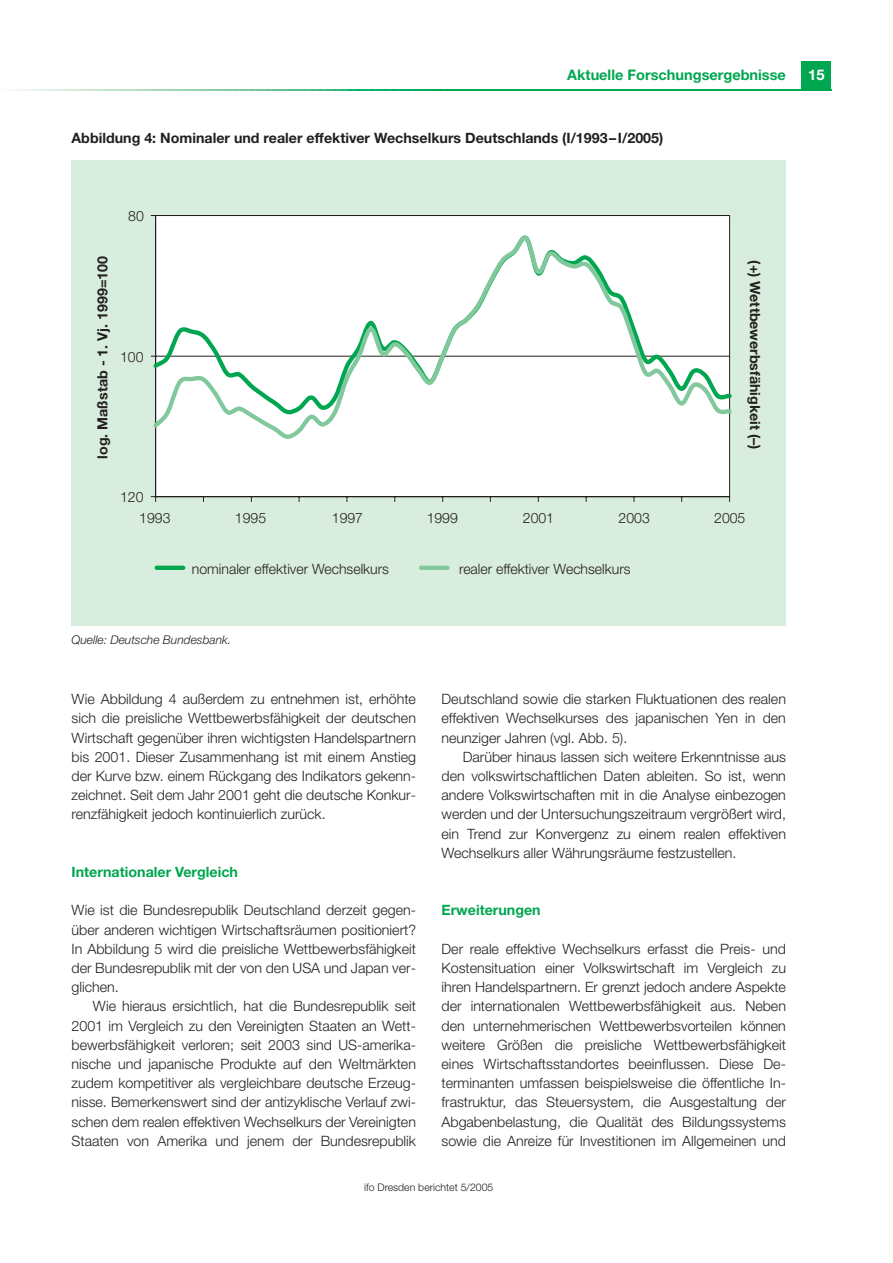
<style>
.page{position:relative;width:893px;height:1263px;background:#fff}
.page>*{position:absolute;margin:0;border:0;box-sizing:border-box;transform-origin:0 0}
.t1{font:700 14.7px "Helvetica Neue";color:#fff}
.t2{font:700 14.55px "Helvetica Neue";color:#00a650}
.t3{font:300 14.25px/19.2px "Helvetica Neue";color:#231f20;text-align:justify}
.t4{font:700 14.25px "Helvetica Neue";color:#231f20}
.t5{font:700 14.25px "Helvetica Neue";color:#00a650}
.t6{font:700 14.1px "Helvetica Neue";color:#231f20}
.t7{font:italic 300 12px "Helvetica Neue";color:#231f20}
.t8{font:300 10.5px "Helvetica Neue";color:#231f20}
</style>
<div class="page">
<svg style="left:12px;top:61px;width:820px;height:565px"></svg>
<p class="t2" style="left:567px;top:70px;width:220px">Aktuelle Forschungsergebnisse</p>
<p class="t4" style="left:72px;top:133px;width:593px">Abbildung 4: Nominaler und realer effektiver Wechselkurs Deutschlands (I/1993–I/2005)</p>
<p class="t1" style="left:808px;top:70px;width:18px">15</p>
<p class="t3" style="left:128px;top:207px;width:17px">80</p>
<p class="t6" style="left:97px;top:459px;width:204px;rotate:-90deg">log. Maßstab - 1. Vj. 1999=100</p>
<p class="t3" style="left:120px;top:349px;width:25px">100</p>
<p class="t3" style="left:139px;top:487px;width:33px;line-height:21.5px;text-indent:-19px">120<br>1993</p>
<p class="t6" style="left:760px;top:260px;width:190px;rotate:90deg">(+) Wettbewerbsfähigkeit (–)</p>
<p class="t3" style="left:235px;top:510px;width:33px">1995</p>
<p class="t3" style="left:332px;top:510px;width:33px">1997</p>
<p class="t3" style="left:427px;top:510px;width:33px">1999</p>
<p class="t3" style="left:523px;top:510px;width:33px">2001</p>
<p class="t3" style="left:619px;top:510px;width:33px">2003</p>
<p class="t3" style="left:714px;top:510px;width:33px">2005</p>
<p class="t3" style="left:192px;top:560px;width:199px">nominaler effektiver Wechselkurs</p>
<p class="t3" style="left:459px;top:560px;width:173px">realer effektiver Wechselkurs</p>
<p class="t7" style="left:72px;top:636px;width:161px">Quelle: Deutsche Bundesbank.</p>
<p class="t3" style="left:72px;top:691px;width:346px">Wie Abbildung 4 außerdem zu entnehmen ist, erhöhte sich die preisliche Wettbewerbsfähigkeit der deutschen Wirtschaft gegenüber ihren wichtigsten Handelspartnern bis 2001. Dieser Zusammenhang ist mit einem Anstieg der Kurve bzw. einem Rückgang des Indikators gekenn&shy;zeichnet. Seit dem Jahr 2001 geht die deutsche Konkur&shy;renzfähigkeit jedoch kontinuierlich zurück.</p>
<p class="t5" style="left:72px;top:867px;width:168px">Internationaler Vergleich</p>
<p class="t3" style="left:72px;top:902px;width:346px">Wie ist die Bundesrepublik Deutschland derzeit gegen&shy;über anderen wichtigen Wirtschaftsräumen positioniert?<br>In Abbildung 5 wird die preisliche Wettbewerbsfähigkeit der Bundesrepublik mit der von den USA und Japan ver&shy;glichen.</p>
<p class="t3" style="left:72px;top:998px;width:346px;text-indent:21px">Wie hieraus ersichtlich, hat die Bundesrepublik seit 2001 im Vergleich zu den Vereinigten Staaten an Wett&shy;bewerbsfähigkeit verloren; seit 2003 sind US-amerika&shy;nische und japanische Produkte auf den Weltmärkten zudem kompetitiver als vergleichbare deutsche Erzeug&shy;nisse. Bemerkenswert sind der antizyklische Verlauf zwi&shy;schen dem realen effektiven Wechselkurs der Vereinigten Staaten von Amerika und jenem der Bundesrepublik</p>
<p class="t3" style="left:441px;top:691px;width:346px">Deutschland sowie die starken Fluktuationen des realen effektiven Wechselkurses des japanischen Yen in den neunziger Jahren (vgl. Abb. 5).</p>
<p class="t3" style="left:441px;top:748px;width:346px;text-indent:21px">Darüber hinaus lassen sich weitere Erkenntnisse aus den volkswirtschaftlichen Daten ableiten. So ist, wenn andere Volkswirtschaften mit in die Analyse einbezogen werden und der Untersuchungszeitraum vergrößert wird, ein Trend zur Konvergenz zu einem realen effektiven Wechselkurs aller Währungsräume festzustellen.</p>
<p class="t5" style="left:441px;top:905px;width:101px">Erweiterungen</p>
<p class="t3" style="left:441px;top:940px;width:346px">Der reale effektive Wechselkurs erfasst die Preis- und Kostensituation einer Volkswirtschaft im Vergleich zu ihren Handelspartnern. Er grenzt jedoch andere Aspekte der internationalen Wettbewerbsfähigkeit aus. Neben den unternehmerischen Wettbewerbsvorteilen können weitere Größen die preisliche Wettbewerbsfähigkeit eines Wirtschaftsstandortes beeinflussen. Diese De&shy;terminanten umfassen beispielsweise die öffentliche In&shy;frastruktur, das Steuersystem, die Ausgestaltung der Abgabenbelastung, die Qualität des Bildungssystems sowie die Anreize für Investitionen im Allgemeinen und</p>
<p class="t8" style="left:364px;top:1183px;width:131px">ifo Dresden berichtet 5/2005</p>
</div>
